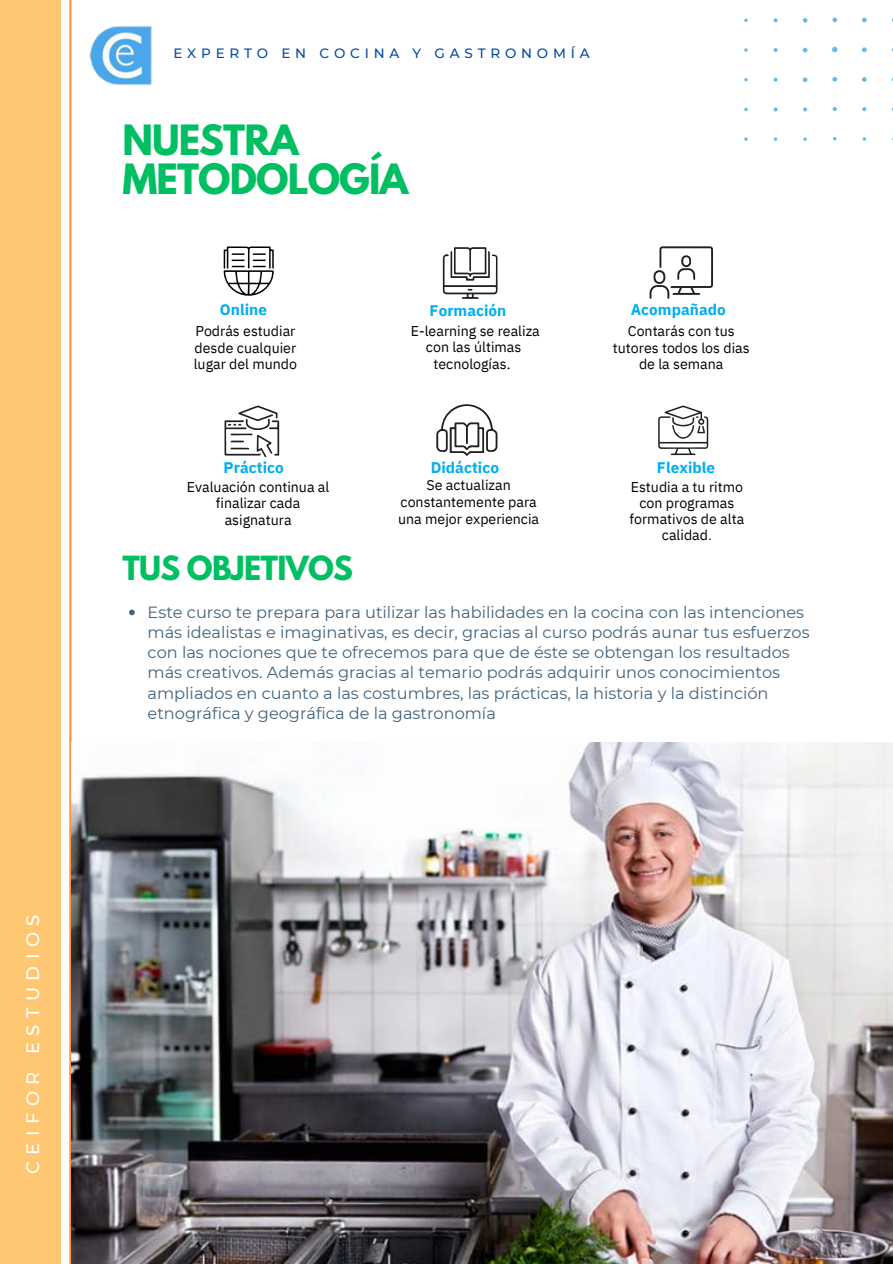
<style>
.page{position:relative;width:893px;height:1264px;background:#fff}
.page>*{position:absolute;margin:0;border:0;box-sizing:border-box;transform-origin:0 0}
.t1{font:700 37.05px/39.3px "League Spartan";letter-spacing:-.025em;color:#00bf63}
.t2{font:700 29.55px "League Spartan";letter-spacing:-.025em;color:#00bf63}
.t3{font:500 18px "Montserrat";letter-spacing:.355em;color:#fff}
.t4{font:16.2px/20.2px "Montserrat";color:#42637b}
.t5{font:700 15.3px "IBM Plex Sans";letter-spacing:.005em;color:#00aeef}
.t6{font:14.1px/16.8px "IBM Plex Sans";color:#000;text-align:center}
.t7{font:500 13.5px "Montserrat";letter-spacing:.355em;color:#004aad}
.s1{color:#2a417c}
</style>
<div class="page">
<svg style="left:744px;top:17px;width:148px;height:124px"></svg>
<hr style="left:69px;top:0;width:2px;height:1263px;background:#ff914d">
<div style="left:0;top:0;width:61px;height:1263px;background:#ffc772"></div>
<img style="left:89px;top:25px;width:63px;height:61px">
<img style="left:71px;top:742px;width:821px;height:521px">
<svg style="left:129px;top:609px;width:6px;height:6px"></svg>
<svg style="left:224px;top:246px;width:50px;height:50px"></svg>
<svg style="left:224px;top:405px;width:55px;height:52px"></svg>
<svg style="left:436px;top:404px;width:61px;height:52px"></svg>
<svg style="left:443px;top:247px;width:54px;height:52px"></svg>
<svg style="left:649px;top:246px;width:64px;height:53px"></svg>
<svg style="left:658px;top:405px;width:50px;height:50px"></svg>
<h6 class="t3" style="left:22px;top:1174px;width:261px;rotate:-90deg">CEIFOR ESTUDIOS</h6>
<h4 class="t7" style="left:173px;top:45px;width:417px">EXPERTO EN COCINA Y GASTRONOMÍA</h4>
<p class="t1" style="left:122px;top:125px;width:288px">NUESTRA<br>METODOLOGÍA</p>
<p class="t5" style="left:220px;top:299px;width:49px">Online</p>
<h4 class="t5" style="left:429px;top:300px;width:78px">Formación</h4>
<h4 class="t5" style="left:630px;top:300px;width:97px">Acompañado</h4>
<p class="t6" style="left:194px;top:322px;width:105px;text-align:justify">Podrás estudiar desde cualquier lugar del mundo</p>
<h4 class="t6" style="left:411px;top:322px;width:130px">E-learning se realiza con las últimas tecnologías.</h4>
<p class="t6" style="left:612px;top:322px;width:138px">Contarás con tus tutores todos los dias de la semana</p>
<h4 class="t5" style="left:224px;top:457px;width:62px">Práctico</h4>
<p class="t5" style="left:430px;top:457px;width:70px">Didáctico</p>
<p class="t5" style="left:657px;top:457px;width:60px">Flexible</p>
<h4 class="t6" style="left:187px;top:478px;width:144px">Evaluación continua al finalizar cada asignatura</h4>
<p class="t6" style="left:398px;top:476px;width:142px">Se actualizan constantemente para una mejor experiencia</p>
<p class="t6" style="left:629px;top:478px;width:116px;line-height:15.9px">Estudia a tu ritmo con programas formativos de alta calidad<span class="s1">.</span></p>
<p class="t2" style="left:122px;top:553px;width:232px">TUS OBJETIVOS</p>
<p class="t4" style="left:148px;top:601px;width:663px">Este curso te prepara para utilizar las habilidades en la cocina con las intenciones más idealistas e imaginativas, es decir, gracias al curso podrás aunar tus esfuerzos con las nociones que te ofrecemos para que de éste se obtengan los resultados más creativos. Además gracias al temario podrás adquirir unos conocimientos ampliados en cuanto a las costumbres, las prácticas, la historia y la distinción etnográfica y geográfica de la gastronomía</p>
</div>
